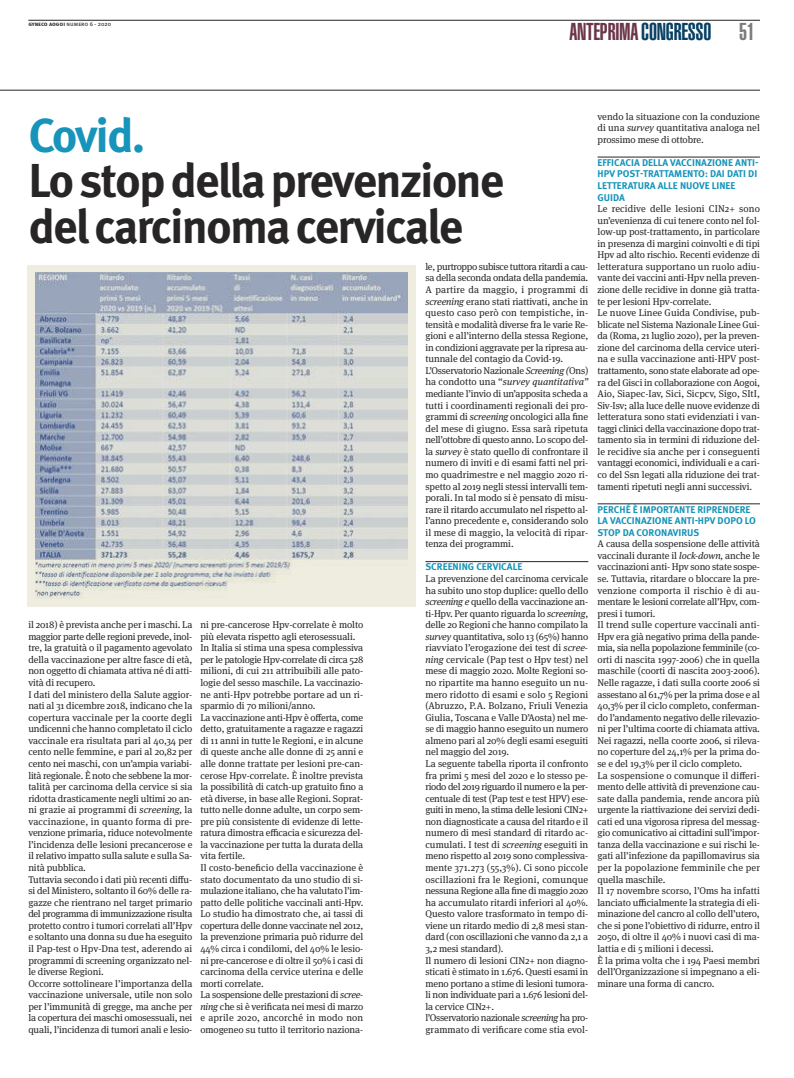
<style>
.page{position:relative;width:794px;height:1078px;background:#fff}
.page>*{position:absolute;margin:0;border:0;box-sizing:border-box;transform-origin:0 0}
.t1{font:700 47.5px/45.6px "Meta Pro";color:#272526}
.t2{font:700 47.5px "Meta Pro";color:#1694b9}
.t3{font:900 extra-condensed 24px "Helvetica";letter-spacing:-.01em;color:#6c354a}
.t4{font:900 extra-condensed 24px "Helvetica";color:#7d7c7d}
.t5{font:9.8px/11.6px "Meta Serif OT";letter-spacing:-.01em;color:#272526}
.t6{font:700 9.8px/11.6px "Meta Pro";color:#1694b9}
.t7{font:6px "Meta Pro";color:#272526}
.s1{font-weight:700}
.s2{color:#084064}
.s3{font-style:italic}
</style>
<div class="page">
<hr style="left:28px;top:20px;width:732px;height:1px;background:#272526">
<hr style="left:425px;top:561px;width:163px;height:1px;background:#272526">
<hr style="left:597px;top:157px;width:163px;height:1px;background:#272526">
<hr style="left:597px;top:503px;width:163px;height:1px;background:#272526">
<div style="left:28px;top:265px;width:388px;height:341px;background:#eeede0"></div>
<img style="left:35px;top:273px;width:372px;height:325px">
<hr style="left:0;top:90px;width:760px;height:1px;background:#272526">
<p class="t7" style="left:28px;top:22px;width:84px"><span class="s1">gyneco aogoi</span> numero 6 - 2020</p>
<h2 class="t3" style="left:569px;top:23px;width:143px">ANTEPRIMA<span class="s2">CONGRESSO</span></h2>
<h2 class="t4" style="left:739px;top:18px;width:17px">51</h2>
<h1 class="t2" style="left:28px;top:116px;width:118px">Covid.</h1>
<h1 class="t1" style="left:28px;top:161px;width:477px">Lo stop della prevenzione del carcinoma cervicale</h1>
<p class="t5" style="left:28px;top:619px;width:166px">il 2018) è prevista anche per i maschi. La maggior parte delle regioni prevede, inol&shy;tre, la gratuità o il pagamento agevolato della vaccinazione per altre fasce di età, non oggetto di chiamata attiva né di atti&shy;vità di recupero.<br>I dati del ministero della Salute aggior&shy;nati al 31 dicembre 2018, indicano che la copertura vaccinale per la coorte degli undicenni che hanno completato il ciclo vaccinale era risultata pari al 40,34 per cento nelle femmine, e pari al 20,82 per cento nei maschi, con un’ampia variabi&shy;lità regionale. È noto che sebbene la mor&shy;talità per carcinoma della cervice si sia ridotta drasticamente negli ultimi 20 an&shy;ni grazie ai programmi di <span class="s3">screening,</span> la vaccinazione, in quanto forma di pre&shy;venzione primaria, riduce notevolmente l’incidenza delle lesioni precancerose e il relativo impatto sulla salute e sulla Sa&shy;nità pubblica.<br>Tuttavia secondo i dati più recenti diffu&shy;si del Ministero, soltanto il 60% delle ra&shy;gazze che rientrano nel target primario del programma di immunizzazione risulta protetto contro i tumori correlati all’Hpv e soltanto una donna su due ha eseguito il Pap-test o Hpv-Dna test, aderendo ai programmi di screening organizzato nel&shy;le diverse Regioni.<br>Occorre sottolineare l’importanza della vaccinazione universale, utile non solo per l’immunità di gregge, ma anche per la copertura dei maschi omosessuali, nei quali, l’incidenza di tumori anali e lesio-</p>
<p class="t5" style="left:200px;top:619px;width:164px">ni pre-cancerose Hpv-correlate è molto più elevata rispetto agli eterosessuali.<br>In Italia si stima una spesa complessiva per le patologie Hpv-correlate di circa 528 milioni, di cui 211 attribuibili alle pato&shy;logie del sesso maschile. La vaccinazio&shy;ne anti-Hpv potrebbe portare ad un ri&shy;sparmio di 70 milioni/anno.<br>La vaccinazione anti-Hpv è offerta, come detto, gratuitamente a ragazze e ragazzi di 11 anni in tutte le Regioni, e in alcune di queste anche alle donne di 25 anni e alle donne trattate per lesioni pre-can&shy;cerose Hpv-correlate. È inoltre prevista la possibilità di catch-up gratuito fino a età diverse, in base alle Regioni. Soprat&shy;tutto nelle donne adulte, un corpo sem&shy;pre più consistente di evidenze di lette&shy;ratura dimostra efficacia e sicurezza del&shy;la vaccinazione per tutta la durata della vita fertile.<br>Il costo-beneficio della vaccinazione è stato documentato da uno studio di si&shy;mulazione italiano, che ha valutato l’im&shy;patto delle politiche vaccinali anti-Hpv.<br>Lo studio ha dimostrato che, ai tassi di copertura delle donne vaccinate nel 2012, la prevenzione primaria può ridurre del 44% circa i condilomi, del 40% le lesio&shy;ni pre-cancerose e di oltre il 50% i casi di carcinoma della cervice uterina e delle morti correlate.<br>La sospensione delle prestazioni di <span class="s3">scree&shy;ning</span> che si è verificata nei mesi di marzo e aprile 2020, ancorché in modo non omogeneo su tutto il territorio naziona-</p>
<p class="t5" style="left:425px;top:261px;width:164px">le, purtroppo subisce tuttora ritardi a cau&shy;sa della seconda ondata della pandemia.<br>A partire da maggio, i programmi di <span class="s3">screening</span> erano stati riattivati, anche in questo caso però con tempistiche, in&shy;tensità e modalità diverse fra le varie Re&shy;gioni e all’interno della stessa Regione, in condizioni aggravate per la ripresa au&shy;tunnale del contagio da Covid-19.<br>L’Osservatorio Nazionale <span class="s3">Screening (</span>Ons) ha condotto una “<span class="s3">survey quantitativa” </span>mediante l’invio di un’apposita scheda a tutti i coordinamenti regionali dei pro&shy;grammi di <span class="s3">screening</span> oncologici alla fine del mese di giugno. Essa sarà ripetuta nell’ottobre di questo anno. Lo scopo del&shy;la <span class="s3">survey</span> è stato quello di confrontare il numero di inviti e di esami fatti nel pri&shy;mo quadrimestre e nel maggio 2020 ri&shy;spetto al 2019 negli stessi intervalli tem&shy;porali. In tal modo si è pensato di misu&shy;rare il ritardo accumulato nel rispetto al&shy;l’anno precedente e, considerando solo il mese di maggio, la velocità di ripar&shy;tenza dei programmi.</p>
<p class="t6" style="left:425px;top:561px;width:98px">SCREENING CERVICALE</p>
<p class="t5" style="left:425px;top:573px;width:164px">La prevenzione del carcinoma cervicale ha subito uno stop duplice: quello dello <span class="s3">screening e</span> quello della vaccinazione an&shy;ti-Hpv. Per quanto riguarda lo <span class="s3">screening</span>, delle 20 Regioni che hanno compilato la <span class="s3">survey</span> quantitativa, solo 13 (65%) hanno riavviato l’erogazione dei test di <span class="s3">scree&shy;ning</span> cervicale (Pap test o Hpv test) nel mese di maggio 2020. Molte Regioni so&shy;no ripartite ma hanno eseguito un nu&shy;mero ridotto di esami e solo 5 Regioni (Abruzzo, P.A. Bolzano, Friuli Venezia Giulia, Toscana e Valle D’Aosta) nel me&shy;se di maggio hanno eseguito un numero almeno pari al 20% degli esami eseguiti nel maggio del 2019.<br>La seguente tabella riporta il confronto fra primi 5 mesi del 2020 e lo stesso pe&shy;riodo del 2019 riguardo il numero e la per&shy;centuale di test (Pap test e test HPV) ese&shy;guiti in meno, la stima delle lesioni CIN2+ non diagnosticate a causa del ritardo e il numero di mesi standard di ritardo ac&shy;cumulati. I test di <span class="s3">screening</span> eseguiti in meno rispetto al 2019 sono complessiva&shy;mente 371.273 (55,3%). Ci sono piccole oscillazioni fra le Regioni, comunque nessuna Regione alla fine di maggio 2020 ha accumulato ritardi inferiori al 40%.<br>Questo valore trasformato in tempo di&shy;viene un ritardo medio di 2,8 mesi stan&shy;dard (con oscillazioni che vanno da 2,1 a 3,2 mesi standard).<br>Il numero di lesioni CIN2+ non diagno&shy;sticati è stimato in 1.676. Questi esami in meno portano a stime di lesioni tumora&shy;li non individuate pari a 1.676 lesioni del&shy;la cervice CIN2+.<br>l’Osservatorio nazionale <span class="s3">screening</span> ha pro&shy;grammato di verificare come stia evol-</p>
<p class="t5" style="left:597px;top:111px;width:164px;text-align:justify">vendo la situazione con la conduzione di una <span class="s3">survey</span> quantitativa analoga nel prossimo mese di ottobre.</p>
<p class="t6" style="left:597px;top:157px;width:162px">EFFICACIA DELLA VACCINAZIONE ANTI-<br>HPV POST-TRATTAMENTO: DAI DATI DI<br>LETTERATURA ALLE NUOVE LINEE<br>GUIDA</p>
<p class="t5" style="left:597px;top:203px;width:164px">Le recidive delle lesioni CIN2+ sono un’evenienza di cui tenere conto nel fol&shy;low-up post-trattamento, in particolare in presenza di margini coinvolti e di tipi Hpv ad alto rischio. Recenti evidenze di letteratura supportano un ruolo adiu&shy;vante dei vaccini anti-Hpv nella preven&shy;zione delle recidive in donne già tratta&shy;te per lesioni Hpv-correlate.<br>Le nuove Linee Guida Condivise, pub&shy;blicate nel Sistema Nazionale Linee Gui&shy;da (Roma, 21 luglio 2020), per la preven&shy;zione del carcinoma della cervice uteri&shy;na e sulla vaccinazione anti-HPV post&shy;trattamento, sono state elaborate ad ope&shy;ra del Gisci in collaborazione con Aogoi, Aio, Siapec-Iav, Sici, Sicpcv, Sigo, SItI, Siv-Isv; alla luce delle nuove evidenze di letteratura sono stati evidenziati i van&shy;taggi clinici della vaccinazione dopo trat&shy;tamento sia in termini di riduzione del&shy;le recidive sia anche per i conseguenti vantaggi economici, individuali e a cari&shy;co del Ssn legati alla riduzione dei trat&shy;tamenti ripetuti negli anni successivi.</p>
<p class="t6" style="left:597px;top:504px;width:160px">PERCHÉ È IMPORTANTE RIPRENDERE<br>LA VACCINAZIONE ANTI-HPV DOPO LO<br>STOP DA CORONAVIRUS</p>
<p class="t5" style="left:597px;top:538px;width:164px">A causa della sospensione delle attività vaccinali durante il <span class="s3">lock-down,</span> anche le vaccinazioni anti- Hpv sono state sospe&shy;se. Tuttavia, ritardare o bloccare la pre&shy;venzione comporta il rischio è di au&shy;mentare le lesioni correlate all’Hpv, com&shy;presi i tumori.<br>Il trend sulle coperture vaccinali anti-Hpv era già negativo prima della pande&shy;mia, sia nella popolazione femminile (co&shy;orti di nascita 1997-2006) che in quella maschile (coorti di nascita 2003-2006).<br>Nelle ragazze, i dati sulla coorte 2006 si assestano al 61,7% per la prima dose e al 40,3% per il ciclo completo, conferman&shy;do l’andamento negativo delle rilevazio&shy;ni per l’ultima coorte di chiamata attiva.<br>Nei ragazzi, nella coorte 2006, si rileva&shy;no coperture del 24,1% per la prima do&shy;se e del 19,3% per il ciclo completo.<br>La sospensione o comunque il differi&shy;mento delle attività di prevenzione cau&shy;sate dalla pandemia, rende ancora più urgente la riattivazione dei servizi dedi&shy;cati ed una vigorosa ripresa del messag&shy;gio comunicativo ai cittadini sull’impor&shy;tanza della vaccinazione e sui rischi le&shy;gati all’infezione da papillomavirus sia per la popolazione femminile che per quella maschile.<br>Il 17 novembre scorso, l’Oms ha infatti lanciato ufficialmente la strategia di eli&shy;minazione del cancro al collo dell’utero, che si pone l’obiettivo di ridurre, entro il 2050, di oltre il 40% i nuovi casi di ma&shy;lattia e di 5 milioni i decessi.<br>È la prima volta che i 194 Paesi membri dell’Organizzazione si impegnano a eli&shy;minare una forma di cancro.</p>
</div>
